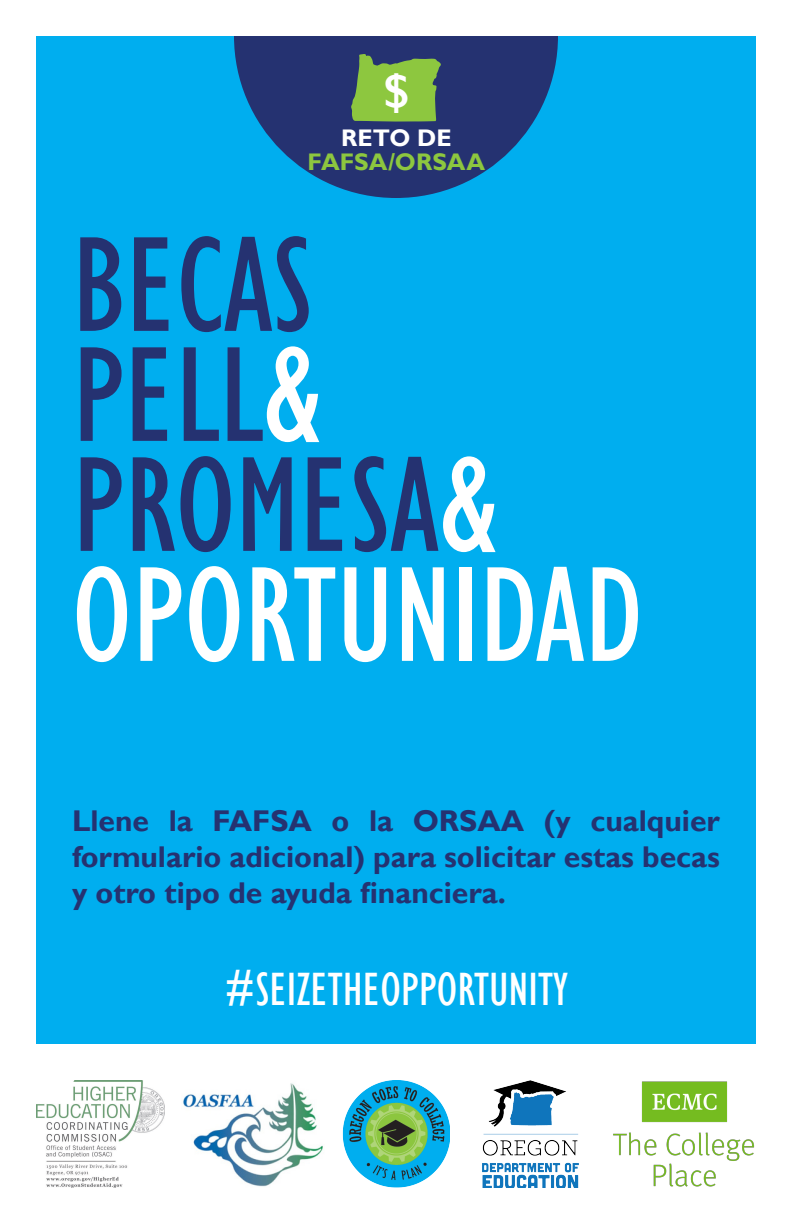
<style>
.page{position:relative;width:792px;height:1224px;background:#fff}
.page>*{position:absolute;margin:0;border:0;box-sizing:border-box;transform-origin:0 0}
.t1{font:condensed 140px/110px "Gill Sans";color:#fff}
.t2{font:condensed 140px "Gill Sans";color:#253271}
.t3{font:condensed 48px "Gill Sans";color:#fff}
.t4{font:700 48px "Gill Sans";color:#fff}
.t5{font:700 30px/36px "Gill Sans";color:#253271;text-align:justify}
.t6{font:700 24px/24px "Gill Sans";color:#8dc73f;text-align:center}
.s1{color:#fff}
.s2{color:#253271}
</style>
<div class="page">
<div style="left:36px;top:36px;width:720px;height:1008px;background:#00aeef"></div>
<img style="left:342px;top:1080px;width:108px;height:108px">
<img style="left:183px;top:1083px;width:140px;height:104px">
<img style="left:613px;top:1081px;width:142px;height:106px">
<img style="left:36px;top:1080px;width:129px;height:108px">
<img style="left:482px;top:1080px;width:97px;height:108px">
<svg style="left:234px;top:36px;width:324px;height:162px;fill:#253271"></svg>
<svg style="left:351px;top:54px;width:90px;height:68px;background:#78a948"></svg>
<p class="t4" style="left:383px;top:62px;width:28px">$</p>
<p class="t6" style="left:307px;top:127px;width:179px"><span class="s1">RETO DE<br></span>FAFSA/ORSAA</p>
<p class="t2" style="left:72px;top:202px;width:242px">BECAS</p>
<p class="t2" style="left:72px;top:312px;width:251px">PELL<span class="s1">&amp;</span></p>
<p class="t1" style="left:72px;top:451px;width:573px"><span class="s2">PROMESA</span>&amp;<br>OPORTUNIDAD</p>
<p class="t5" style="left:72px;top:803px;width:650px">Llene la FAFSA o la ORSAA (y cualquier formulario adicional) para solicitar estas becas y otro tipo de ayuda financiera.</p>
<p class="t3" style="left:224px;top:961px;width:346px">#SEIZETHEOPPORTUNITY</p>
</div>
